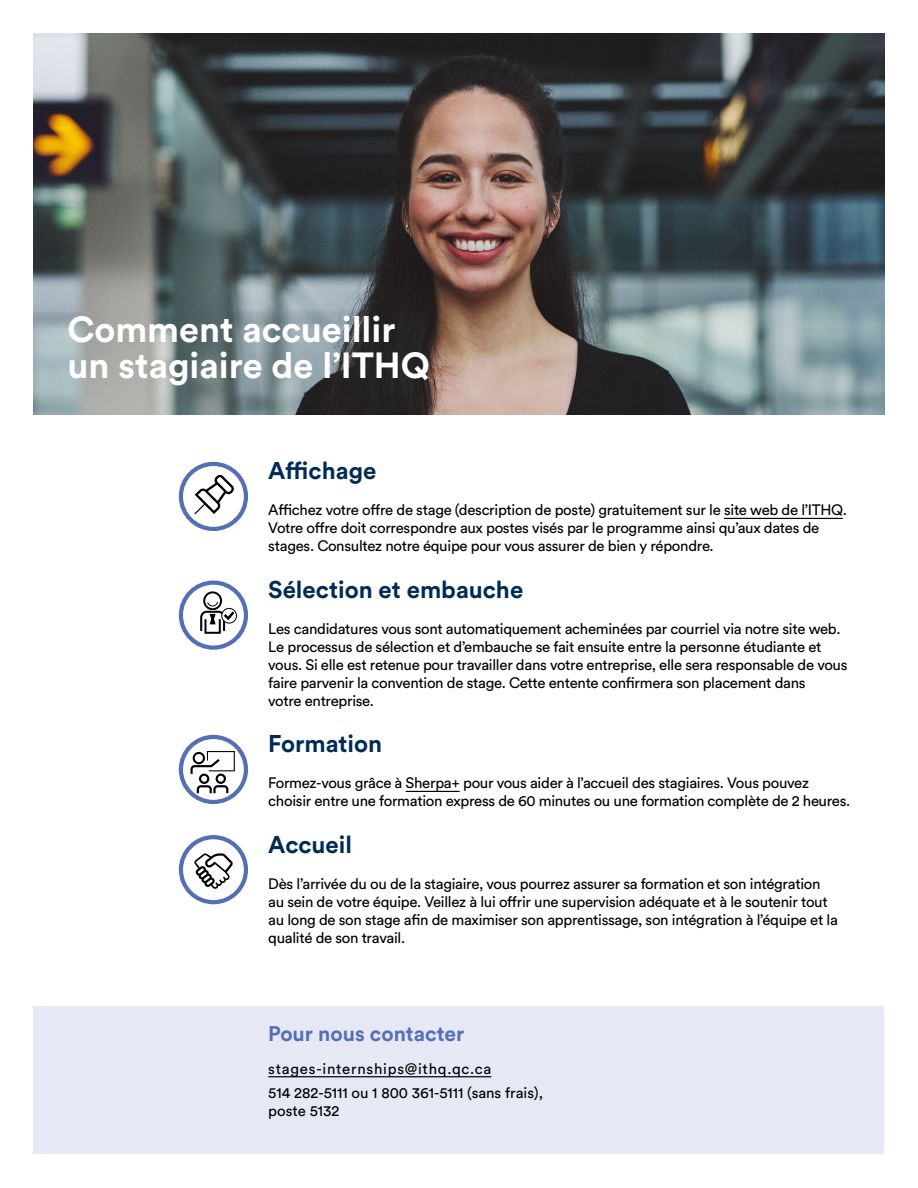
<style>
.page{position:relative;width:918px;height:1188px;background:#fff}
.page>*{position:absolute;margin:0;border:0;box-sizing:border-box;transform-origin:0 0}
.t1{font:700 36px/36px "Circular Std";color:#fff}
.t2{font:700 24px "Circular Std";color:#002b56}
.t3{font:700 21px "Circular Std";color:#546fb4}
.t4{font:15px/18px "Circular Std";letter-spacing:-.02em;color:#000}
.t5{font:15px/24px "Circular Std";color:#000}
</style>
<div class="page">
<img style="left:34px;top:34px;width:850px;height:381px">
<div style="left:34px;top:1007px;width:850px;height:147px;background:#e7e8f6"></div>
<hr style="left:268px;top:1076px;width:223px;height:1px;background:#000">
<div style="left:179px;top:462px;width:69px;height:69px;border:4px solid #546fb4;border-radius:50%"></div>
<svg style="left:194px;top:475px;width:40px;height:39px"></svg>
<div style="left:179px;top:581px;width:69px;height:69px;border:4px solid #546fb4;border-radius:50%"></div>
<svg style="left:200px;top:591px;width:37px;height:43px"></svg>
<div style="left:179px;top:735px;width:69px;height:69px;border:4px solid #546fb4;border-radius:50%"></div>
<svg style="left:191px;top:751px;width:44px;height:42px"></svg>
<div style="left:179px;top:835px;width:69px;height:69px;border:4px solid #546fb4;border-radius:50%"></div>
<svg style="left:194px;top:853px;width:39px;height:36px"></svg>
<hr style="left:724px;top:518px;width:119px;height:1px;background:#000">
<hr style="left:406px;top:791px;width:54px;height:1px;background:#000">
<h1 class="t1" style="left:68px;top:311px;width:364px">Comment accueillir un stagiaire de l’ITHQ</h1>
<h2 class="t2" style="left:268px;top:456px;width:109px">Affichage</h2>
<p class="t4" style="left:268px;top:501px;width:580px">Affichez votre offre de stage (description de poste) gratuitement sur le site web de l’ITHQ.<br>Votre offre doit correspondre aux postes visés par le programme ainsi qu’aux dates de stages. Consultez notre équipe pour vous assurer de bien y répondre.</p>
<h2 class="t2" style="left:268px;top:574px;width:256px">Sélection et embauche</h2>
<p class="t4" style="left:268px;top:620px;width:581px">Les candidatures vous sont automatiquement acheminées par courriel via notre site web.<br>Le processus de sélection et d’embauche se fait ensuite entre la personne étudiante et vous. Si elle est retenue pour travailler dans votre entreprise, elle sera responsable de vous faire parvenir la convention de stage. Cette entente confirmera son placement dans<br>votre entreprise.</p>
<h2 class="t2" style="left:268px;top:729px;width:115px">Formation</h2>
<p class="t4" style="left:268px;top:774px;width:584px">Formez-vous grâce à Sherpa+ pour vous aider à l’accueil des stagiaires. Vous pouvez choisir entre une formation express de 60 minutes ou une formation complète de 2 heures.</p>
<h2 class="t2" style="left:268px;top:829px;width:85px">Accueil</h2>
<p class="t4" style="left:268px;top:875px;width:571px">Dès l’arrivée du ou de la stagiaire, vous pourrez assurer sa formation et son intégration au sein de votre équipe. Veillez à lui offrir une supervision adéquate et à le soutenir tout au long de son stage afin de maximiser son apprentissage, son intégration à l’équipe et la qualité de son travail.</p>
<h3 class="t3" style="left:268px;top:1020px;width:198px">Pour nous contacter</h3>
<p class="t5" style="left:268px;top:1056px;width:276px">stages-internships@ithq.qc.ca<br>514 282-5111 ou 1 800 361-5111 (sans frais),</p>
<p class="t5" style="left:268px;top:1098px;width:73px">poste 5132</p>
</div>
